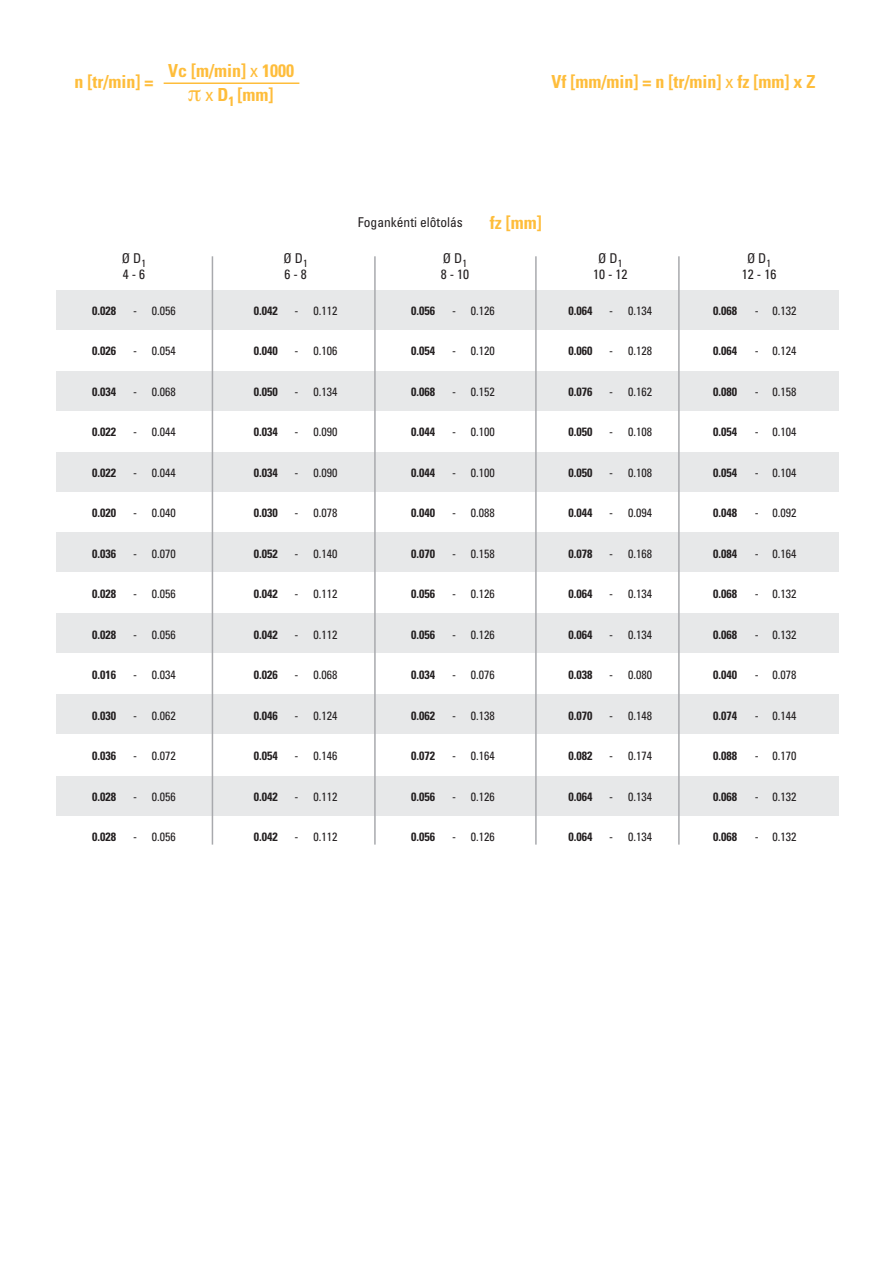
<style>
.page{position:relative;width:893px;height:1263px;background:#fff}
.page>*{position:absolute;margin:0;border:0;box-sizing:border-box;transform-origin:0 0}
.t1{font:700 condensed 18px/24.5px "Univers";color:#febd3b}
.t2{font:condensed 13.5px "Univers";color:#231f20}
.t3{font:condensed 12px "Univers";color:#231f20}
.t4{font:700 condensed 12px "Univers";color:#231f20}
.s1{font-weight:400}
</style>
<div class="page">
<div style="left:56px;top:777px;width:782px;height:39px;background:#e7e8e9"></div>
<div style="left:56px;top:290px;width:782px;height:39px;background:#e7e8e9"></div>
<div style="left:56px;top:371px;width:782px;height:39px;background:#e7e8e9"></div>
<div style="left:56px;top:452px;width:782px;height:39px;background:#e7e8e9"></div>
<div style="left:56px;top:533px;width:782px;height:39px;background:#e7e8e9"></div>
<div style="left:56px;top:614px;width:782px;height:39px;background:#e7e8e9"></div>
<div style="left:56px;top:694px;width:782px;height:39px;background:#e7e8e9"></div>
<hr style="left:212px;top:256px;width:1px;height:589px;background:#a8a9ad">
<hr style="left:374px;top:256px;width:2px;height:589px;background:#a8a9ad">
<hr style="left:535px;top:256px;width:2px;height:589px;background:#a8a9ad">
<hr style="left:678px;top:256px;width:2px;height:588px;background:#a8a9ad">
<hr style="left:164px;top:82px;width:135px;height:2px;background:#febd3b">
<h1 class="t1" style="left:205px;top:60px;width:90px;text-indent:-37px">Vc [m/min] <span class="s1">x</span> 1000 <span class="s1">x</span> D<sub>1</sub> [mm]</h1>
<h1 class="t1" style="left:74px;top:71px;width:81px">n [tr/min] =</h1>
<h1 class="t1" style="left:551px;top:71px;width:265px">Vf [mm/min] = n [tr/min] <span class="s1">x</span> fz [mm] x Z</h1>
<p class="t2" style="left:358px;top:218px;width:106px">Fogankénti elôtolás</p>
<h1 class="t1" style="left:490px;top:212px;width:54px">fz [mm]</h1>
<p class="t2" style="left:122px;top:254px;width:26px">Ø D<sub>1</sub></p>
<p class="t2" style="left:283px;top:254px;width:26px">Ø D<sub>1</sub></p>
<p class="t2" style="left:443px;top:254px;width:26px">Ø D<sub>1</sub></p>
<p class="t2" style="left:598px;top:254px;width:26px">Ø D<sub>1</sub></p>
<p class="t2" style="left:747px;top:254px;width:26px">Ø D<sub>1</sub></p>
<p class="t2" style="left:123px;top:269px;width:24px">4-6</p>
<p class="t2" style="left:284px;top:269px;width:24px">6-8</p>
<p class="t2" style="left:441px;top:269px;width:30px">8-10</p>
<p class="t2" style="left:593px;top:269px;width:36px">10 - 12</p>
<p class="t2" style="left:742px;top:269px;width:36px">12 - 16</p>
<p class="t4" style="left:92px;top:306px;width:25px">0.028</p>
<p class="t3" style="left:133px;top:306px;width:44px">- 0.056</p>
<p class="t4" style="left:254px;top:306px;width:25px">0.042</p>
<p class="t3" style="left:294px;top:306px;width:44px">- 0.112</p>
<p class="t4" style="left:411px;top:306px;width:25px">0.056</p>
<p class="t3" style="left:452px;top:306px;width:44px">- 0.126</p>
<p class="t4" style="left:568px;top:306px;width:25px">0.064</p>
<p class="t3" style="left:609px;top:306px;width:44px">- 0.134</p>
<p class="t4" style="left:713px;top:306px;width:25px">0.068</p>
<p class="t3" style="left:755px;top:306px;width:43px">- 0.132</p>
<p class="t4" style="left:92px;top:346px;width:25px">0.026</p>
<p class="t3" style="left:133px;top:346px;width:44px">- 0.054</p>
<p class="t4" style="left:254px;top:346px;width:25px">0.040</p>
<p class="t3" style="left:294px;top:346px;width:44px">- 0.106</p>
<p class="t4" style="left:411px;top:346px;width:25px">0.054</p>
<p class="t3" style="left:452px;top:346px;width:44px">- 0.120</p>
<p class="t4" style="left:568px;top:346px;width:25px">0.060</p>
<p class="t3" style="left:609px;top:346px;width:44px">- 0.128</p>
<p class="t4" style="left:713px;top:346px;width:25px">0.064</p>
<p class="t3" style="left:755px;top:346px;width:43px">- 0.124</p>
<p class="t4" style="left:92px;top:387px;width:25px">0.034</p>
<p class="t3" style="left:133px;top:387px;width:44px">- 0.068</p>
<p class="t4" style="left:254px;top:387px;width:25px">0.050</p>
<p class="t3" style="left:294px;top:387px;width:44px">- 0.134</p>
<p class="t4" style="left:411px;top:387px;width:25px">0.068</p>
<p class="t3" style="left:452px;top:387px;width:44px">- 0.152</p>
<p class="t4" style="left:568px;top:387px;width:25px">0.076</p>
<p class="t3" style="left:609px;top:387px;width:44px">- 0.162</p>
<p class="t4" style="left:713px;top:387px;width:25px">0.080</p>
<p class="t3" style="left:755px;top:387px;width:43px">- 0.158</p>
<p class="t4" style="left:92px;top:427px;width:25px">0.022</p>
<p class="t3" style="left:133px;top:427px;width:44px">- 0.044</p>
<p class="t4" style="left:254px;top:427px;width:25px">0.034</p>
<p class="t3" style="left:294px;top:427px;width:44px">- 0.090</p>
<p class="t4" style="left:411px;top:427px;width:25px">0.044</p>
<p class="t3" style="left:452px;top:427px;width:44px">- 0.100</p>
<p class="t4" style="left:568px;top:427px;width:25px">0.050</p>
<p class="t3" style="left:609px;top:427px;width:44px">- 0.108</p>
<p class="t4" style="left:713px;top:427px;width:25px">0.054</p>
<p class="t3" style="left:755px;top:427px;width:43px">- 0.104</p>
<p class="t4" style="left:92px;top:468px;width:25px">0.022</p>
<p class="t3" style="left:133px;top:468px;width:44px">- 0.044</p>
<p class="t4" style="left:254px;top:468px;width:25px">0.034</p>
<p class="t3" style="left:294px;top:468px;width:44px">- 0.090</p>
<p class="t4" style="left:411px;top:468px;width:25px">0.044</p>
<p class="t3" style="left:452px;top:468px;width:44px">- 0.100</p>
<p class="t4" style="left:568px;top:468px;width:25px">0.050</p>
<p class="t3" style="left:609px;top:468px;width:44px">- 0.108</p>
<p class="t4" style="left:713px;top:468px;width:25px">0.054</p>
<p class="t3" style="left:755px;top:468px;width:43px">- 0.104</p>
<p class="t4" style="left:92px;top:508px;width:25px">0.020</p>
<p class="t3" style="left:133px;top:508px;width:44px">- 0.040</p>
<p class="t4" style="left:254px;top:508px;width:25px">0.030</p>
<p class="t3" style="left:294px;top:508px;width:44px">- 0.078</p>
<p class="t4" style="left:411px;top:508px;width:25px">0.040</p>
<p class="t3" style="left:452px;top:508px;width:44px">- 0.088</p>
<p class="t4" style="left:568px;top:508px;width:25px">0.044</p>
<p class="t3" style="left:609px;top:508px;width:44px">- 0.094</p>
<p class="t4" style="left:713px;top:508px;width:25px">0.048</p>
<p class="t3" style="left:755px;top:508px;width:43px">- 0.092</p>
<p class="t4" style="left:92px;top:549px;width:25px">0.036</p>
<p class="t3" style="left:133px;top:549px;width:44px">- 0.070</p>
<p class="t4" style="left:254px;top:549px;width:25px">0.052</p>
<p class="t3" style="left:294px;top:549px;width:44px">- 0.140</p>
<p class="t4" style="left:411px;top:549px;width:25px">0.070</p>
<p class="t3" style="left:452px;top:549px;width:44px">- 0.158</p>
<p class="t4" style="left:568px;top:549px;width:25px">0.078</p>
<p class="t3" style="left:609px;top:549px;width:44px">- 0.168</p>
<p class="t4" style="left:713px;top:549px;width:25px">0.084</p>
<p class="t3" style="left:755px;top:549px;width:43px">- 0.164</p>
<p class="t4" style="left:92px;top:589px;width:25px">0.028</p>
<p class="t3" style="left:133px;top:589px;width:44px">- 0.056</p>
<p class="t4" style="left:254px;top:589px;width:25px">0.042</p>
<p class="t3" style="left:294px;top:589px;width:44px">- 0.112</p>
<p class="t4" style="left:411px;top:589px;width:25px">0.056</p>
<p class="t3" style="left:452px;top:589px;width:44px">- 0.126</p>
<p class="t4" style="left:568px;top:589px;width:25px">0.064</p>
<p class="t3" style="left:609px;top:589px;width:44px">- 0.134</p>
<p class="t4" style="left:713px;top:589px;width:25px">0.068</p>
<p class="t3" style="left:755px;top:589px;width:43px">- 0.132</p>
<p class="t4" style="left:92px;top:630px;width:25px">0.028</p>
<p class="t3" style="left:133px;top:630px;width:44px">- 0.056</p>
<p class="t4" style="left:254px;top:630px;width:25px">0.042</p>
<p class="t3" style="left:294px;top:630px;width:44px">- 0.112</p>
<p class="t4" style="left:411px;top:630px;width:25px">0.056</p>
<p class="t3" style="left:452px;top:630px;width:44px">- 0.126</p>
<p class="t4" style="left:568px;top:630px;width:25px">0.064</p>
<p class="t3" style="left:609px;top:630px;width:44px">- 0.134</p>
<p class="t4" style="left:713px;top:630px;width:25px">0.068</p>
<p class="t3" style="left:755px;top:630px;width:43px">- 0.132</p>
<p class="t4" style="left:92px;top:670px;width:25px">0.016</p>
<p class="t3" style="left:133px;top:670px;width:44px">- 0.034</p>
<p class="t4" style="left:254px;top:670px;width:25px">0.026</p>
<p class="t3" style="left:294px;top:670px;width:44px">- 0.068</p>
<p class="t4" style="left:411px;top:670px;width:25px">0.034</p>
<p class="t3" style="left:452px;top:670px;width:44px">- 0.076</p>
<p class="t4" style="left:568px;top:670px;width:25px">0.038</p>
<p class="t3" style="left:609px;top:670px;width:44px">- 0.080</p>
<p class="t4" style="left:713px;top:670px;width:25px">0.040</p>
<p class="t3" style="left:755px;top:670px;width:43px">- 0.078</p>
<p class="t4" style="left:92px;top:711px;width:25px">0.030</p>
<p class="t3" style="left:133px;top:711px;width:44px">- 0.062</p>
<p class="t4" style="left:254px;top:711px;width:25px">0.046</p>
<p class="t3" style="left:294px;top:711px;width:44px">- 0.124</p>
<p class="t4" style="left:411px;top:711px;width:25px">0.062</p>
<p class="t3" style="left:452px;top:711px;width:44px">- 0.138</p>
<p class="t4" style="left:568px;top:711px;width:25px">0.070</p>
<p class="t3" style="left:609px;top:711px;width:44px">- 0.148</p>
<p class="t4" style="left:713px;top:711px;width:25px">0.074</p>
<p class="t3" style="left:755px;top:711px;width:43px">- 0.144</p>
<p class="t4" style="left:92px;top:751px;width:25px">0.036</p>
<p class="t3" style="left:133px;top:751px;width:44px">- 0.072</p>
<p class="t4" style="left:254px;top:751px;width:25px">0.054</p>
<p class="t3" style="left:294px;top:751px;width:44px">- 0.146</p>
<p class="t4" style="left:411px;top:751px;width:25px">0.072</p>
<p class="t3" style="left:452px;top:751px;width:44px">- 0.164</p>
<p class="t4" style="left:568px;top:751px;width:25px">0.082</p>
<p class="t3" style="left:609px;top:751px;width:44px">- 0.174</p>
<p class="t4" style="left:713px;top:751px;width:25px">0.088</p>
<p class="t3" style="left:755px;top:751px;width:43px">- 0.170</p>
<p class="t4" style="left:92px;top:792px;width:25px">0.028</p>
<p class="t3" style="left:133px;top:792px;width:44px">- 0.056</p>
<p class="t4" style="left:254px;top:792px;width:25px">0.042</p>
<p class="t3" style="left:294px;top:792px;width:44px">- 0.112</p>
<p class="t4" style="left:411px;top:792px;width:25px">0.056</p>
<p class="t3" style="left:452px;top:792px;width:44px">- 0.126</p>
<p class="t4" style="left:568px;top:792px;width:25px">0.064</p>
<p class="t3" style="left:609px;top:792px;width:44px">- 0.134</p>
<p class="t4" style="left:713px;top:792px;width:25px">0.068</p>
<p class="t3" style="left:755px;top:792px;width:43px">- 0.132</p>
<p class="t4" style="left:92px;top:832px;width:25px">0.028</p>
<p class="t3" style="left:133px;top:832px;width:44px">- 0.056</p>
<p class="t4" style="left:254px;top:832px;width:25px">0.042</p>
<p class="t3" style="left:294px;top:832px;width:44px">- 0.112</p>
<p class="t4" style="left:411px;top:832px;width:25px">0.056</p>
<p class="t3" style="left:452px;top:832px;width:44px">- 0.126</p>
<p class="t4" style="left:568px;top:832px;width:25px">0.064</p>
<p class="t3" style="left:609px;top:832px;width:44px">- 0.134</p>
<p class="t4" style="left:713px;top:832px;width:25px">0.068</p>
<p class="t3" style="left:755px;top:832px;width:43px">- 0.132</p>
</div>
